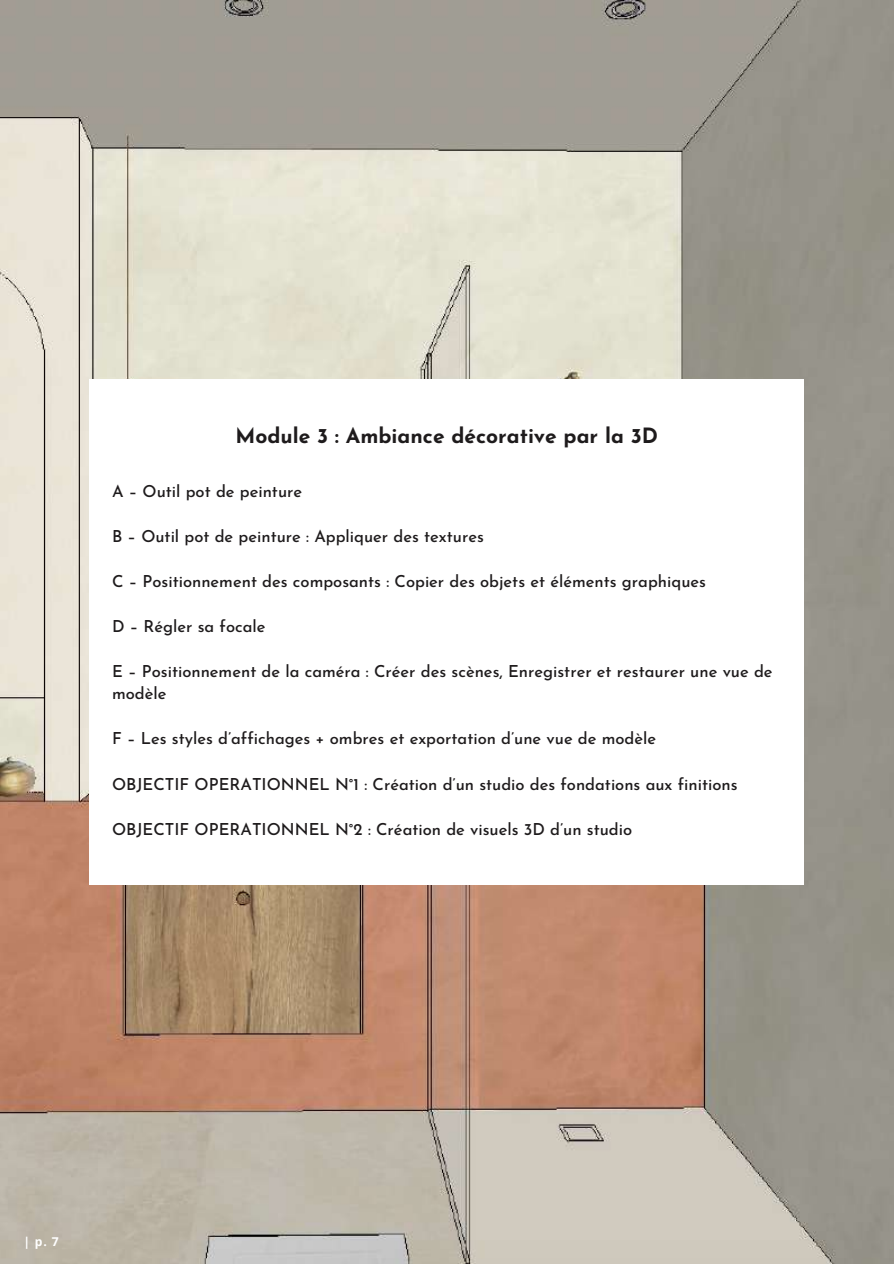
<style>
.page{position:relative;width:894px;height:1264px;background:#fff}
.page>*{position:absolute;margin:0;border:0;box-sizing:border-box;transform-origin:0 0}
.t1{font:700 21px "Josefin Sans";color:#1e1b1c}
.t2{font:500 16.5px/22.5px "Josefin Sans";color:#1e1b1c}
.t3{font:700 12.15px "Open Sans";color:#fff}
</style>
<div class="page">
<img style="left:0;top:0;width:893px;height:1263px">
<div style="left:89px;top:379px;width:715px;height:505px;background:#fff"></div>
<p class="t1" style="left:235px;top:427px;width:424px">Module 3 : Ambiance décorative par la 3D</p>
<p class="t2" style="left:112px;top:481px;width:191px">A – Outil pot de peinture</p>
<p class="t2" style="left:112px;top:526px;width:373px">B – Outil pot de peinture : Appliquer des textures</p>
<p class="t2" style="left:112px;top:571px;width:595px">C – Positionnement des composants : Copier des objets et éléments graphiques</p>
<p class="t2" style="left:112px;top:616px;width:155px">D – Régler sa focale</p>
<p class="t2" style="left:112px;top:661px;width:662px">E – Positionnement de la caméra : Créer des scènes, Enregistrer et restaurer une vue de modèle</p>
<p class="t2" style="left:112px;top:729px;width:545px">F – Les styles d’affichages + ombres et exportation d’une vue de modèle</p>
<p class="t2" style="left:112px;top:774px;width:627px">OBJECTIF OPERATIONNEL N°1 : Création d’un studio des fondations aux finitions</p>
<p class="t2" style="left:112px;top:819px;width:521px">OBJECTIF OPERATIONNEL N°2 : Création de visuels 3D d’un studio</p>
<p class="t3" style="left:23px;top:1232px;width:37px">|p.7</p>
</div>
